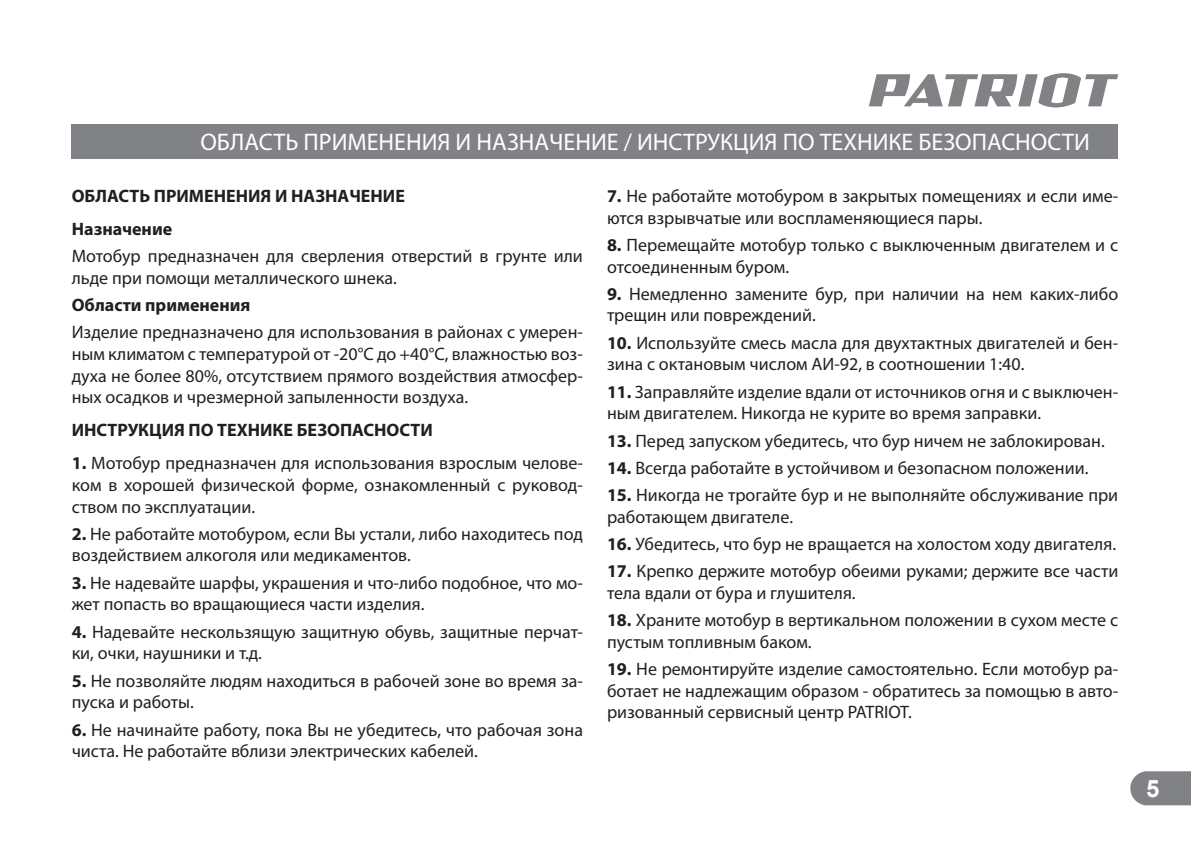
<style>
.page{position:relative;width:1191px;height:843px;background:#fff}
.page>*{position:absolute;margin:0;border:0;box-sizing:border-box;transform-origin:0 0}
.t1{font:24px "Myriad Pro";color:#fff}
.t2{font:700 24px "Arial";color:#fff}
.t3{font:18px/21.6px "Myriad Pro";color:#231f20}
.t4{font:700 18px/33px "Myriad Pro";color:#231f20}
.s1{font-weight:700}
</style>
<div class="page">
<svg style="left:1130px;top:771px;width:61px;height:33px;background:#888a8d"></svg>
<svg style="left:869px;top:73px;width:249px;height:34px"></svg>
<div style="left:72px;top:124px;width:1046px;height:34px;background:#808285"></div>
<h1 class="t1" style="left:200px;top:130px;width:891px">ОБЛАСТЬ ПРИМЕНЕНИЯ И НАЗНАЧЕНИЕ / ИНСТРУКЦИЯ ПО ТЕХНИКЕ БЕЗОПАСНОСТИ</h1>
<p class="t4" style="left:72px;top:180px;width:335px">ОБЛАСТЬ ПРИМЕНЕНИЯ И НАЗНАЧЕНИЕ<br>Назначение</p>
<p class="t3" style="left:72px;top:246px;width:513px">Мотобур предназначен для сверления отверстий в грунте или льде при помощи металлического шнека.</p>
<p class="t4" style="left:72px;top:289px;width:180px">Области применения</p>
<p class="t3" style="left:72px;top:322px;width:513px;text-align:justify">Изделие предназначено для использования в районах с умерен&shy;ным климатом с температурой от -20°С до +40°С, влажностью воз&shy;духа не более 80%, отсутствием прямого воздействия атмосфер&shy;ных осадков и чрезмерной запыленности воздуха.</p>
<p class="t4" style="left:72px;top:414px;width:363px">ИНСТРУКЦИЯ ПО ТЕХНИКЕ БЕЗОПАСНОСТИ</p>
<p class="t3" style="left:72px;top:453px;width:513px;text-align:justify"><span class="s1">1.</span> Мотобур предназначен для использования взрослым челове&shy;ком в хорошей физической форме, ознакомленный с руковод&shy;ством по эксплуатации.</p>
<p class="t3" style="left:72px;top:523px;width:513px"><span class="s1">2.</span> Не работайте мотобуром, если Вы устали, либо находитесь под воздействием алкоголя или медикаментов.</p>
<p class="t3" style="left:72px;top:572px;width:513px"><span class="s1">3.</span> Не надевайте шарфы, украшения и что-либо подобное, что мо&shy;жет попасть во вращающиеся части изделия.</p>
<p class="t3" style="left:72px;top:621px;width:513px"><span class="s1">4.</span> Надевайте нескользящую защитную обувь, защитные перчат&shy;ки, очки, наушники и т.д.</p>
<p class="t3" style="left:72px;top:670px;width:513px"><span class="s1">5.</span> Не позволяйте людям находиться в рабочей зоне во время за&shy;пуска и работы.</p>
<p class="t3" style="left:72px;top:719px;width:513px"><span class="s1">6.</span> Не начинайте работу, пока Вы не убедитесь, что рабочая зона чиста. Не работайте вблизи электрических кабелей.</p>
<p class="t3" style="left:607px;top:186px;width:513px"><span class="s1">7.</span> Не работайте мотобуром в закрытых помещениях и если име&shy;ются взрывчатые или воспламеняющиеся пары.</p>
<p class="t3" style="left:607px;top:234px;width:513px"><span class="s1">8.</span> Перемещайте мотобур только с выключенным двигателем и с отсоединенным буром.</p>
<p class="t3" style="left:607px;top:283px;width:513px"><span class="s1">9.</span> Немедленно замените бур, при наличии на нем каких-либо трещин или повреждений.</p>
<p class="t3" style="left:607px;top:332px;width:513px"><span class="s1">10.</span> Используйте смесь масла для двухтактных двигателей и бен&shy;зина с октановым числом АИ-92, в соотношении 1:40.</p>
<p class="t3" style="left:607px;top:381px;width:513px"><span class="s1">11.</span> Заправляйте изделие вдали от источников огня и с выключен&shy;ным двигателем. Никогда не курите во время заправки.</p>
<p class="t3" style="left:607px;top:430px;width:499px"><span class="s1">13.</span> Перед запуском убедитесь, что бур ничем не заблокирован.</p>
<p class="t3" style="left:607px;top:457px;width:483px"><span class="s1">14.</span> Всегда работайте в устойчивом и безопасном положении.</p>
<p class="t3" style="left:607px;top:484px;width:513px"><span class="s1">15.</span> Никогда не трогайте бур и не выполняйте обслуживание при работающем двигателе.</p>
<p class="t3" style="left:607px;top:533px;width:511px"><span class="s1">16.</span> Убедитесь, что бур не вращается на холостом ходу двигателя.</p>
<p class="t3" style="left:607px;top:561px;width:513px"><span class="s1">17.</span> Крепко держите мотобур обеими руками; держите все части тела вдали от бура и глушителя.</p>
<p class="t3" style="left:607px;top:609px;width:513px"><span class="s1">18.</span> Храните мотобур в вертикальном положении в сухом месте с пустым топливным баком.</p>
<p class="t3" style="left:607px;top:658px;width:513px;text-align:justify"><span class="s1">19.</span> Не ремонтируйте изделие самостоятельно. Если мотобур ра&shy;ботает не надлежащим образом - обратитесь за помощью в авто&shy;ризованный сервисный центр PATRIOT.</p>
<h1 class="t2" style="left:1146px;top:774px;width:15px">5</h1>
</div>
